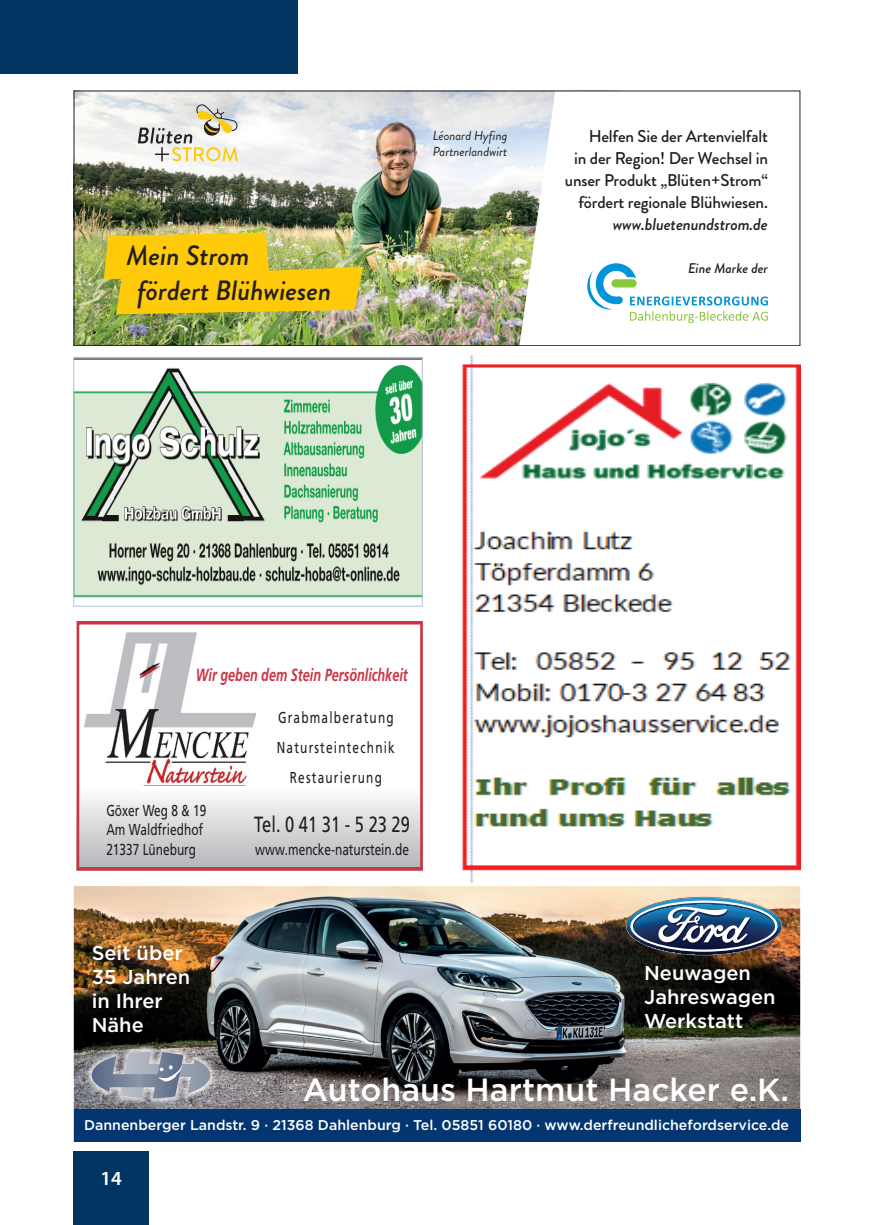
<style>
.page{position:relative;width:874px;height:1225px;background:#fff}
.page>*{position:absolute;margin:0;border:0;box-sizing:border-box;transform-origin:0 0}
.t1{font:500 32px "Gotham";color:#fff}
.t2{font:italic 500 27.8px "Brandon Grotesque";color:#231f20}
.t3{font:22px "Frutiger LT Pro";color:#231f20;scale:.75 1}
.t4{font:500 20px/24px "Gotham";color:#fff}
.t5{font:600 20px "Myriad Pro";color:#fff}
.t6{font:italic 700 17.6px "Frutiger LT Pro";color:#ca3545;scale:.72 1}
.t7{font:500 17px/22px "Brandon Grotesque";letter-spacing:-.01em;color:#231f20;text-align:right}
.t8{font:italic 500 17px "Brandon Grotesque";letter-spacing:-.01em;color:#231f20}
.t9{font:15.8px/19.4px "Frutiger LT Pro";color:#231f20;scale:.75 1}
.t10{font:15.8px/30px "Frutiger LT Pro";letter-spacing:.1em;color:#231f20;text-align:center;scale:.75 1}
.t11{font:500 14.2px "Gotham";color:#fff}
.t12{font:italic 500 14px "Brandon Grotesque";color:#231f20}
.t13{font:italic 13px/16px "Brandon Grotesque";color:#231f20}
</style>
<div class="page">
<div style="left:0;top:0;width:297px;height:74px;background:#003562"></div>
<div style="left:74px;top:1151px;width:75px;height:74px;background:#003562"></div>
<div style="left:77px;top:787px;width:345px;height:83px;background:linear-gradient(to bottom,#fdfdfe,#b2b4b7)"></div>
<div style="left:77px;top:621px;width:345px;height:249px;border:3px solid #ca3545"></div>
<img style="left:84px;top:632px;width:172px;height:154px">
<img style="left:74px;top:886px;width:725px;height:223px">
<div style="left:74px;top:1109px;width:725px;height:32px;background:#033671"></div>
<img style="left:85px;top:1045px;width:132px;height:60px">
<svg style="left:92px;top:1051px;width:118px;height:47px;background:#959ba8"></svg>
<img style="left:625px;top:897px;width:156px;height:58px">
<img style="left:76px;top:93px;width:443px;height:251px">
<svg style="left:519px;top:93px;width:249px;height:251px"></svg>
<svg style="left:587px;top:263px;width:180px;height:60px"></svg>
<img style="left:104px;top:232px;width:259px;height:82px">
<svg style="left:138px;top:104px;width:100px;height:57px"></svg>
<div style="left:74px;top:91px;width:725px;height:255px;border:1px solid #231f20"></div>
<img style="left:75px;top:359px;width:345px;height:239px">
<div style="left:73px;top:357px;width:349px;height:249px;border:1px solid #b1bfd5"></div>
<img style="left:462px;top:356px;width:337px;height:527px">
<h2 class="t2" style="left:126px;top:236px;width:125px">Mein Strom</h2>
<h2 class="t2" style="left:137px;top:271px;width:196px">fördert Blühwiesen</h2>
<p class="t13" style="left:432px;top:127px;width:76px">Léonard Hyfing<br>Partnerlandwirt</p>
<p class="t7" style="left:564px;top:126px;width:204px">Helfen Sie der Artenvielfalt<br>in der Region! Der Wechsel in unser Produkt „Blüten+Strom“ fördert regionale Blühwiesen.</p>
<p class="t8" style="left:612px;top:213px;width:157px">www.bluetenundstrom.de</p>
<p class="t12" style="left:687px;top:258px;width:81px">Eine Marke der</p>
<p class="t6" style="left:196px;top:664px;width:296px">Wir geben dem Stein Persönlichkeit</p>
<p class="t9" style="left:106px;top:801px;width:135px">Göxer Weg 8 &amp; 19<br>Am Waldfriedhof<br>21337 Lüneburg</p>
<p class="t4" style="left:92px;top:940px;width:100px">Seit über<br>35 Jahren in Ihrer<br>Nähe</p>
<p class="t10" style="left:277px;top:702px;width:159px">Grabmalberatung<br>Natursteintechnik<br>Restaurierung</p>
<p class="t3" style="left:254px;top:811px;width:209px">Tel. 0 41 31 - 5 23 29</p>
<p class="t9" style="left:255px;top:839px;width:206px">www.mencke-naturstein.de</p>
<p class="t4" style="left:643px;top:961px;width:133px">Neuwagen<br>Jahreswagen<br>Werkstatt</p>
<h1 class="t1" style="left:303px;top:1071px;width:487px">Autohaus Hartmut Hacker e.K.</h1>
<p class="t11" style="left:84px;top:1116px;width:706px">Dannenberger Landstr. 9 · 21368 Dahlenburg · Tel. 05851 60180 · www.derfreundlichefordservice.de</p>
<p class="t5" style="left:100px;top:1165px;width:23px">14</p>
</div>
